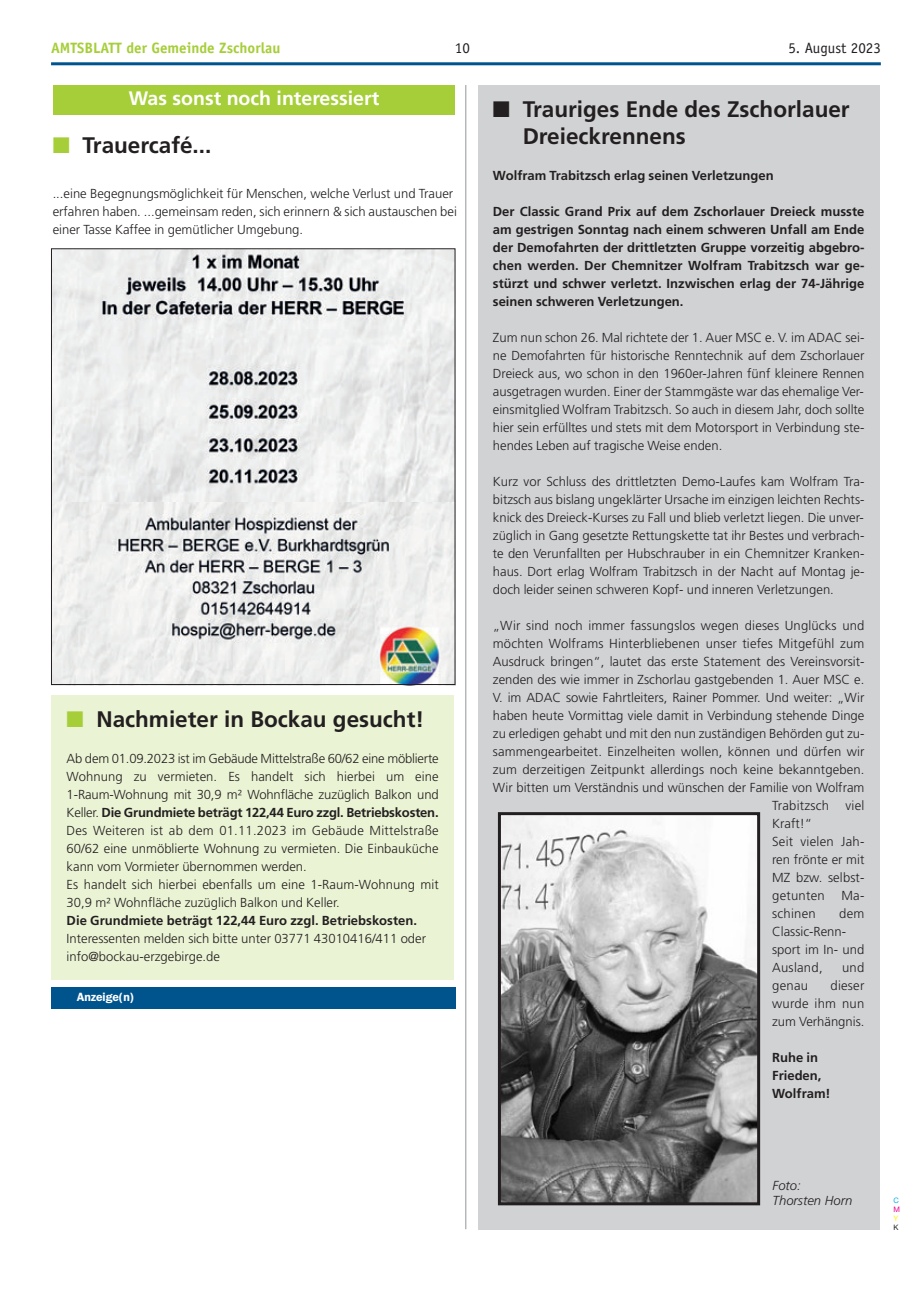
<style>
.page{position:relative;width:915px;height:1293px;background:#fff}
.page>*{position:absolute;margin:0;border:0;box-sizing:border-box;transform-origin:0 0}
.t1{font:700 22.5px/26.8px "Frutiger";color:#231f20}
.t2{font:700 19.5px "Frutiger";color:#fff}
.t3{font:700 15px "Officina Sans";color:#a6ce39}
.t4{font:15px "Officina Sans";color:#231f20}
.t5{font:300 13.05px/18px "Frutiger";color:#231f20}
.t6{font:700 13.05px/18px "Frutiger";color:#231f20;text-align:justify}
.t7{font:300 13.05px "Frutiger";letter-spacing:.02em;color:#231f20}
.t8{font:italic 300 13.05px/15.6px "Frutiger";color:#231f20}
.t9{font:600 12px "Franklin Gothic";color:#fff}
.t10{font:7.5px "Helvetica Neue";color:#00aeef}
.t11{font:7.5px "Helvetica Neue";color:#ed028c}
.t12{font:7.5px "Helvetica Neue";color:#fff101}
.t13{font:7.5px "Helvetica Neue";color:#231f20}
.s1{color:#a6ce39}
.s2{font-weight:700}
</style>
<div class="page">
<hr style="left:51px;top:62px;width:829px;height:3px;background:#00548e">
<div style="left:53px;top:85px;width:401px;height:30px;background:#a6ce39"></div>
<svg style="left:53px;top:502px;width:400px;height:181px;fill:#ecedec"></svg>
<img style="left:53px;top:250px;width:400px;height:252px">
<div style="left:52px;top:695px;width:401px;height:284px;background:#eaf3d4"></div>
<hr style="left:465px;top:85px;width:1px;height:1144px;background:#939598">
<div style="left:477px;top:85px;width:402px;height:1144px;background:#d1d2d4"></div>
<img style="left:501px;top:816px;width:254px;height:385px">
<div style="left:497px;top:812px;width:262px;height:393px;border:3px solid #231f20"></div>
<div style="left:51px;top:987px;width:404px;height:21px;background:#00548e"></div>
<p class="t3" style="left:51px;top:43px;width:231px">AMTSBLATT der Gemeinde Zschorlau</p>
<p class="t4" style="left:454px;top:43px;width:16px">10</p>
<p class="t4" style="left:788px;top:43px;width:94px">5. August 2023</p>
<h2 class="t2" style="left:129px;top:91px;width:252px">Was sonst noch interessiert</h2>
<h1 class="t1" style="left:53px;top:133px;width:160px"><span class="s1">■</span> Trauercafé...</h1>
<p class="t5" style="left:53px;top:185px;width:405px">...eine Begegnungsmöglichkeit für Menschen, welche Verlust und Trauer erfahren haben. ...gemeinsam reden, sich erinnern &amp; sich austauschen bei einer Tasse Kaffee in gemütlicher Umgebung.</p>
<h1 class="t1" style="left:67px;top:707px;width:359px"><span class="s1">■</span> Nachmieter in Bockau gesucht!</h1>
<p class="t5" style="left:67px;top:750px;width:373px">Ab dem 01.09.2023 ist im Gebäude Mittelstraße 60/62 eine möblierte Wohnung zu vermieten. Es handelt sich hierbei um eine 1-Raum- Wohnung mit 30,9 m² Wohnfläche zuzüglich Balkon und Keller. <span class="s2">Die Grundmiete beträgt 122,44 Euro zzgl. Betriebskosten.<br></span>Des Weiteren ist ab dem 01.11.2023 im Gebäude Mittelstraße 60/62 eine unmöblierte Wohnung zu vermieten. Die Einbauküche kann vom Vormieter übernommen werden.<br>Es handelt sich hierbei ebenfalls um eine 1-Raum-Wohnung mit 30,9 m² Wohnfläche zuzüglich Balkon und Keller.</p>
<p class="t6" style="left:67px;top:912px;width:352px">Die Grundmiete beträgt 122,44 Euro zzgl. Betriebskosten.</p>
<p class="t5" style="left:67px;top:930px;width:361px">Interessenten melden sich bitte unter 03771 43010416/411 oder info@bockau-erzgebirge.de</p>
<p class="t9" style="left:77px;top:992px;width:59px">Anzeige(n)</p>
<h1 class="t1" style="left:522px;top:98px;width:328px;text-indent:-30px">■ Trauriges Ende des Zschorlauer<br>Dreieckrennens</h1>
<p class="t6" style="left:492px;top:167px;width:282px">Wolfram Trabitzsch erlag seinen Verletzungen</p>
<p class="t6" style="left:492px;top:203px;width:373px">Der Classic Grand Prix auf dem Zschorlauer Dreieck musste am gestrigen Sonntag nach einem schweren Unfall am Ende der Demofahrten der drittletzten Gruppe vorzeitig abgebro&shy;chen werden. Der Chemnitzer Wolfram Trabitzsch war ge&shy;stürzt und schwer verletzt. Inzwischen erlag der 74-Jährige seinen schweren Verletzungen.</p>
<p class="t5" style="left:492px;top:329px;width:373px;text-align:justify">Zum nun schon 26. Mal richtete der 1. Auer MSC e. V. im ADAC sei&shy;ne Demofahrten für historische Renntechnik auf dem Zschorlauer Dreieck aus, wo schon in den 1960er-Jahren fünf kleinere Rennen ausgetragen wurden. Einer der Stammgäste war das ehemalige Ver&shy;einsmitglied Wolfram Trabitzsch. So auch in diesem Jahr, doch sollte hier sein erfülltes und stets mit dem Motorsport in Verbindung ste&shy;hendes Leben auf tragische Weise enden.</p>
<p class="t5" style="left:492px;top:473px;width:373px;text-align:justify">Kurz vor Schluss des drittletzten Demo-Laufes kam Wolfram Tra&shy;bitzsch aus bislang ungeklärter Ursache im einzigen leichten Rechts&shy;knick des Dreieck-Kurses zu Fall und blieb verletzt liegen. Die unver&shy;züglich in Gang gesetzte Rettungskette tat ihr Bestes und verbrach&shy;te den Verunfallten per Hubschrauber in ein Chemnitzer Kranken&shy;haus. Dort erlag Wolfram Trabitzsch in der Nacht auf Montag je&shy;doch leider seinen schweren Kopf- und inneren Verletzungen.</p>
<p class="t5" style="left:492px;top:617px;width:373px">„Wir sind noch immer fassungslos wegen dieses Unglücks und</p>
<p class="t5" style="left:492px;top:635px;width:373px">möchten Wolframs Hinterbliebenen unser tiefes Mitgefühl zum</p>
<p class="t5" style="left:492px;top:653px;width:373px">Ausdruck bringen“, lautet das erste Statement des Vereinsvorsit-</p>
<p class="t5" style="left:492px;top:671px;width:373px">zenden des wie immer in Zschorlau gastgebenden 1. Auer MSC e.</p>
<p class="t5" style="left:492px;top:689px;width:373px">V. im ADAC sowie Fahrtleiters, Rainer Pommer. Und weiter: „Wir</p>
<p class="t5" style="left:492px;top:707px;width:373px">haben heute Vormittag viele damit in Verbindung stehende Dinge</p>
<p class="t5" style="left:492px;top:725px;width:373px">zu erledigen gehabt und mit den nun zuständigen Behörden gut zu-</p>
<p class="t5" style="left:492px;top:743px;width:373px">sammengearbeitet. Einzelheiten wollen, können und dürfen wir</p>
<p class="t5" style="left:492px;top:761px;width:373px">zum derzeitigen Zeitpunkt allerdings noch keine bekanntgeben.</p>
<p class="t5" style="left:492px;top:779px;width:373px">Wir bitten um Verständnis und wünschen der Familie von Wolfram</p>
<p class="t7" style="left:771px;top:800px;width:58px">Trabitzsch</p>
<p class="t5" style="left:845px;top:797px;width:20px">viel</p>
<p class="t5" style="left:771px;top:815px;width:94px">Kraft!“<br>Seit vielen Jah&shy;ren frönte er mit<br>MZ bzw. selbst&shy;getunten</p>
<p class="t5" style="left:841px;top:887px;width:24px">Ma-</p>
<p class="t5" style="left:771px;top:905px;width:94px;text-indent:67px">dem<br>Classic-Renn&shy;sport im In- und<br>Ausland,</p>
<p class="t7" style="left:771px;top:908px;width:45px">schinen</p>
<p class="t5" style="left:841px;top:959px;width:24px">und</p>
<p class="t5" style="left:771px;top:977px;width:94px;text-align:justify;text-indent:58px">dieser wurde ihm nun zum Verhängnis.</p>
<p class="t6" style="left:771px;top:1049px;width:60px;text-align:left">Ruhe in<br>Frieden,<br>Wolfram!</p>
<p class="t5" style="left:771px;top:977px;width:37px">genau</p>
<p class="t8" style="left:772px;top:1178px;width:81px">Foto:<br>Thorsten Horn</p>
<p class="t10" style="left:893px;top:1197px;width:7px">C</p>
<p class="t11" style="left:893px;top:1206px;width:8px">M</p>
<p class="t12" style="left:893px;top:1215px;width:6px">Y</p>
<p class="t13" style="left:893px;top:1224px;width:7px">K</p>
</div>
